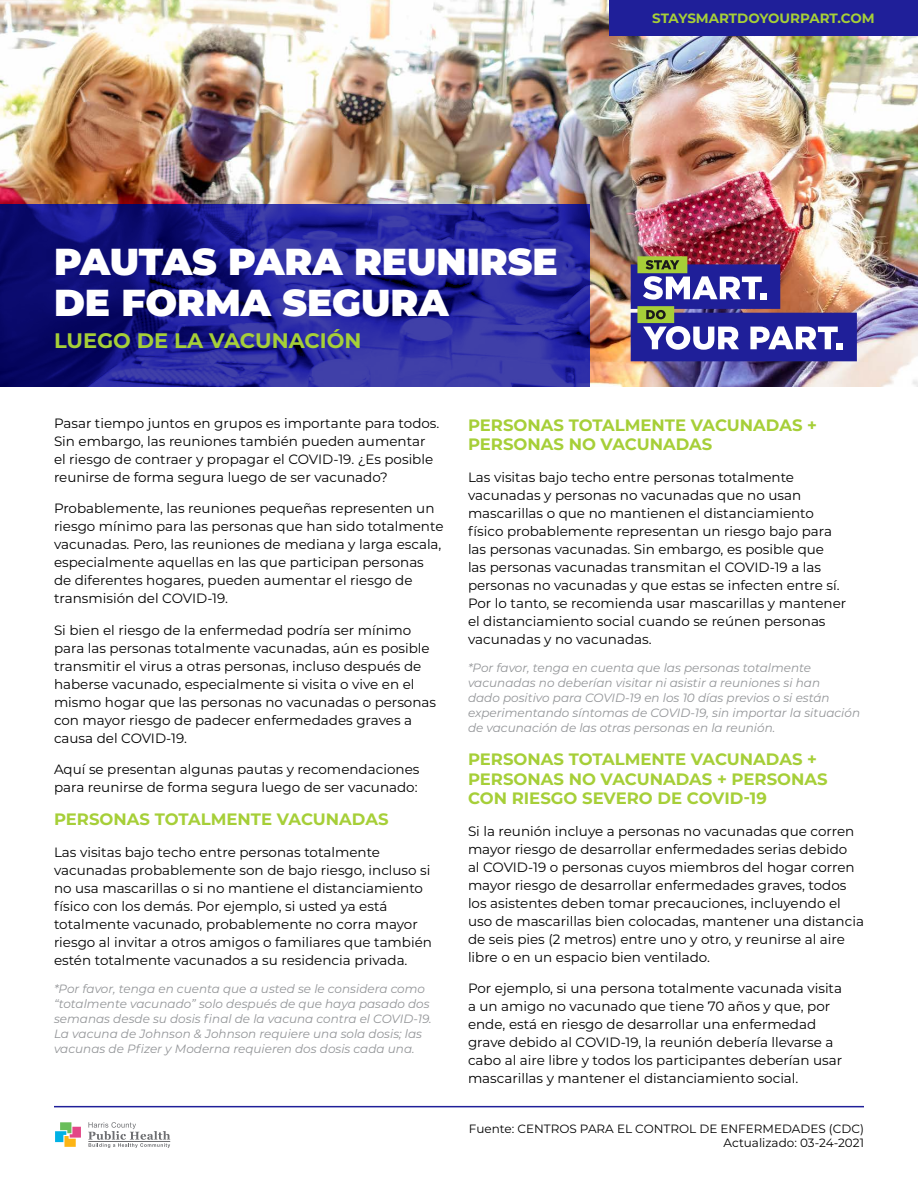
<style>
.page{position:relative;width:918px;height:1188px;background:#fff}
.page>*{position:absolute;margin:0;border:0;box-sizing:border-box;transform-origin:0 0}
.t1{font:900 37.5px/40.5px "Montserrat";color:#fff}
.t2{font:700 21px "Montserrat";color:#a6cf38}
.t3{font:700 16.5px/19.5px "Montserrat";color:#a6cf38}
.t4{font:13.5px/18px "Montserrat";color:#000}
.t5{font:700 13.5px "Montserrat";letter-spacing:-.005em;color:#a6cf38}
.t6{font:italic 12px/15px "Montserrat";color:#939598}
.t7{font:12px/14.4px "Montserrat";color:#000;text-align:right}
</style>
<div class="page">
<img style="left:0;top:0;width:918px;height:386px">
<svg style="left:0;top:204px;width:590px;height:182px;background:#20208f"></svg>
<svg style="left:631px;top:256px;width:226px;height:105px"></svg>
<hr style="left:54px;top:1106px;width:810px;height:1px;background:#1f1f99">
<div style="left:609px;top:0;width:309px;height:36px;background:#1f1f99"></div>
<svg style="left:55px;top:1122px;width:26px;height:25px"></svg>
<svg style="left:88px;top:1122px;width:82px;height:26px"></svg>
<h1 class="t1" style="left:54px;top:239px;width:505px">PAUTAS PARA REUNIRSE<br>DE FORMA SEGURA</h1>
<h2 class="t2" style="left:54px;top:325px;width:309px">LUEGO DE LA VACUNACIÓN</h2>
<p class="t5" style="left:652px;top:9px;width:224px">STAYSMARTDOYOURPART.COM</p>
<p class="t4" style="left:54px;top:414px;width:387px">Pasar tiempo juntos en grupos es importante para todos.<br>Sin embargo, las reuniones también pueden aumentar el riesgo de contraer y propagar el COVID-19. ¿Es posible reunirse de forma segura luego de ser vacunado?</p>
<p class="t4" style="left:54px;top:499px;width:391px">Probablemente, las reuniones pequeñas representen un riesgo mínimo para las personas que han sido totalmente vacunadas. Pero, las reuniones de mediana y larga escala, especialmente aquellas en las que participan personas de diferentes hogares, pueden aumentar el riesgo de transmisión del COVID-19.</p>
<p class="t4" style="left:54px;top:620px;width:384px">Si bien el riesgo de la enfermedad podría ser mínimo para las personas totalmente vacunadas, aún es posible transmitir el virus a otras personas, incluso después de haberse vacunado, especialmente si visita o vive en el mismo hogar que las personas no vacunadas o personas con mayor riesgo de padecer enfermedades graves a causa del COVID-19.</p>
<p class="t4" style="left:54px;top:760px;width:367px">Aquí se presentan algunas pautas y recomendaciones para reunirse de forma segura luego de ser vacunado:</p>
<p class="t3" style="left:54px;top:809px;width:336px">PERSONAS TOTALMENTE VACUNADAS</p>
<p class="t4" style="left:54px;top:843px;width:380px">Las visitas bajo techo entre personas totalmente vacunadas probablemente son de bajo riesgo, incluso si no usa mascarillas o si no mantiene el distanciamiento físico con los demás. Por ejemplo, si usted ya está totalmente vacunado, probablemente no corra mayor riesgo al invitar a otros amigos o familiares que también estén totalmente vacunados a su residencia privada.</p>
<p class="t6" style="left:54px;top:981px;width:379px">*Por favor, tenga en cuenta que a usted se le considera como “totalmente vacunado” solo después de que haya pasado dos semanas desde su dosis final de la vacuna contra el COVID-19.<br>La vacuna de Johnson &amp; Johnson requiere una sola dosis; las vacunas de Pfizer y Moderna requieren dos dosis cada una.</p>
<p class="t3" style="left:468px;top:414px;width:351px">PERSONAS TOTALMENTE VACUNADAS +<br>PERSONAS NO VACUNADAS</p>
<p class="t4" style="left:468px;top:467px;width:380px">Las visitas bajo techo entre personas totalmente vacunadas y personas no vacunadas que no usan mascarillas o que no mantienen el distanciamiento físico probablemente representan un riesgo bajo para las personas vacunadas. Sin embargo, es posible que<br>las personas vacunadas transmitan el COVID-19 a las personas no vacunadas y que estas se infecten entre sí.<br>Por lo tanto, se recomienda usar mascarillas y mantener el distanciamiento social cuando se reúnen personas vacunadas y no vacunadas.</p>
<p class="t6" style="left:468px;top:660px;width:394px">*Por favor, tenga en cuenta que las personas totalmente vacunadas no deberían visitar ni asistir a reuniones si han<br>dado positivo para COVID-19 en los 10 días previos o si están experimentando síntomas de COVID-19, sin importar la situación de vacunación de las otras personas en la reunión.</p>
<p class="t3" style="left:468px;top:749px;width:361px">PERSONAS TOTALMENTE VACUNADAS +<br>PERSONAS NO VACUNADAS + PERSONAS<br>CON RIESGO SEVERO DE COVID-19</p>
<p class="t4" style="left:468px;top:821px;width:397px">Si la reunión incluye a personas no vacunadas que corren mayor riesgo de desarrollar enfermedades serias debido<br>al COVID-19 o personas cuyos miembros del hogar corren mayor riesgo de desarrollar enfermedades graves, todos los asistentes deben tomar precauciones, incluyendo el uso de mascarillas bien colocadas, mantener una distancia de seis pies (2 metros) entre uno y otro, y reunirse al aire libre o en un espacio bien ventilado.</p>
<p class="t4" style="left:468px;top:979px;width:376px">Por ejemplo, si una persona totalmente vacunada visita a un amigo no vacunado que tiene 70 años y que, por ende, está en riesgo de desarrollar una enfermedad grave debido al COVID-19, la reunión debería llevarse a cabo al aire libre y todos los participantes deberían usar mascarillas y mantener el distanciamiento social.</p>
<p class="t7" style="left:469px;top:1121px;width:397px">Fuente: CENTROS PARA EL CONTROL DE ENFERMEDADES (CDC)<br>Actualizado: 03-24-2021</p>
</div>
